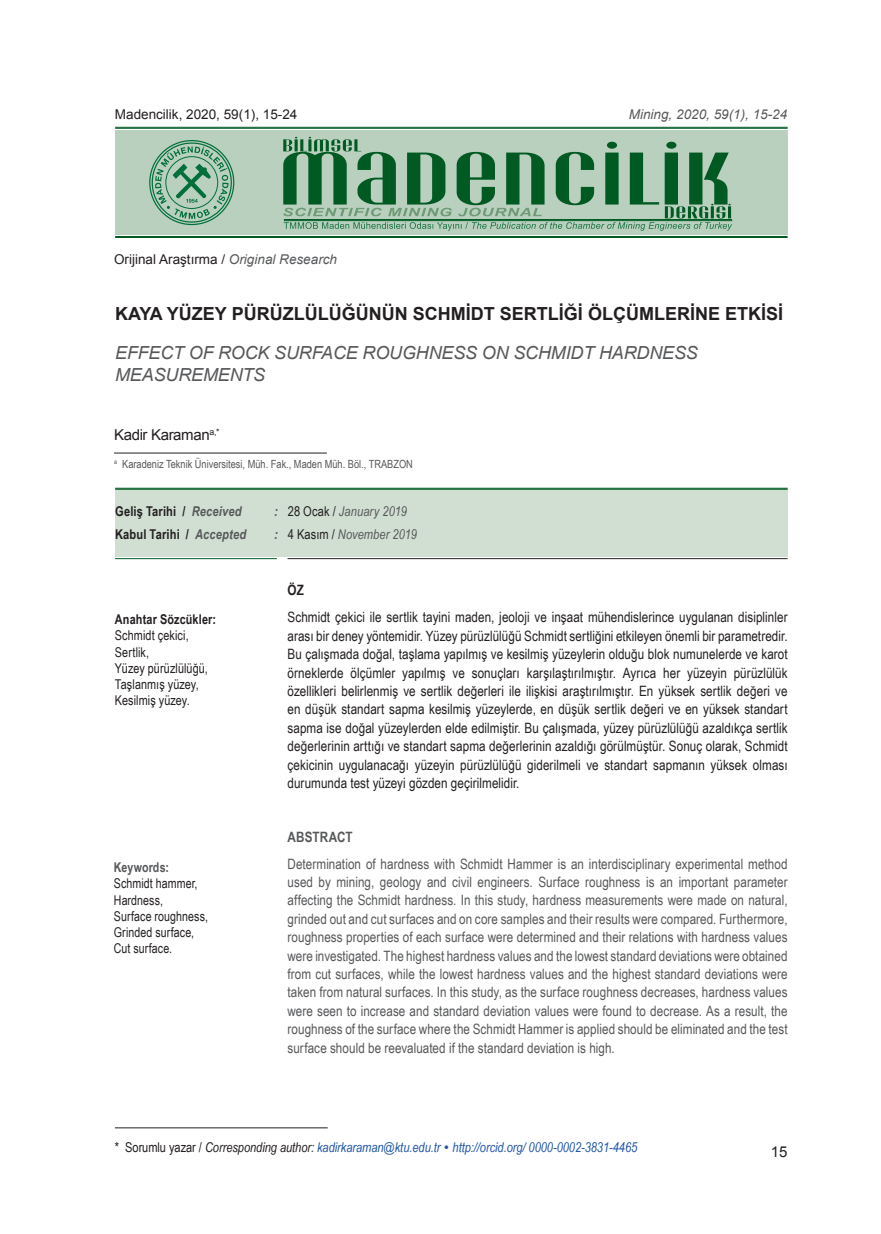
<style>
.page{position:relative;width:881px;height:1234px;background:#fff}
.page>*{position:absolute;margin:0;border:0;box-sizing:border-box;transform-origin:0 0}
.t1{font:italic 18px/21.6px "Arial";letter-spacing:-.01em;color:#57585a}
.t2{font:700 18px "Arial";color:#231f20}
.t3{font:15px "Arial";letter-spacing:-.025em;color:#231f20}
.t4{font:14.25px/18.5px "Arial Narrow";letter-spacing:.005em;color:#57585a;text-align:justify}
.t5{font:14.25px/18.5px "Arial Narrow";letter-spacing:.005em;color:#231f20;text-align:justify}
.t6{font:700 14.25px "Arial Narrow";letter-spacing:.005em;color:#57585a}
.t7{font:700 14.25px "Arial Narrow";color:#231f20}
.t8{font:italic 13.5px "Arial Narrow";letter-spacing:-.005em;color:#2056a6}
.t9{font:13.5px/16.2px "Arial Narrow";letter-spacing:.005em;color:#231f20}
.t10{font:13.5px/16.2px "Arial Narrow";letter-spacing:.005em;color:#231f20;scale:.96 1}
.t11{font:13.5px "Arial";color:#231f20}
.t12{font:700 13.5px "Arial Narrow";letter-spacing:.01em;color:#231f20}
.t13{font:italic 13.5px "Arial Narrow";letter-spacing:.005em;color:#57585a}
.t14{font:italic 13.5px "Arial";color:#57585a}
.t15{font:700 13.5px "Arial Narrow";letter-spacing:.01em;color:#57585a;scale:.96 1}
.t16{font:11.25px "Arial Narrow";color:#57585a}
.s1{font-style:italic;color:#57585a}
.s2{font-weight:700}
.s3{font-style:normal;color:#231f20}
.s4{color:#231f20}
.s5{font-family:"Kohinoor Bangla";font-style:normal}
</style>
<div class="page">
<hr style="left:114px;top:452px;width:213px;height:1px;background:#231f20">
<div style="left:115px;top:488px;width:672px;height:68px;background:#d0dfd2"></div>
<div style="left:115px;top:130px;width:672px;height:105px;background:#bad0be"></div>
<svg style="left:149px;top:140px;width:85px;height:85px"></svg>
<hr style="left:115px;top:127px;width:672px;height:1px;background:#005a22">
<hr style="left:115px;top:128px;width:672px;height:1px;background:#005a22">
<hr style="left:115px;top:488px;width:672px;height:1px;background:#005a22">
<hr style="left:115px;top:489px;width:672px;height:1px;background:#005a22">
<hr style="left:115px;top:236px;width:672px;height:1px;background:#005a22">
<hr style="left:115px;top:237px;width:672px;height:1px;background:#005a22">
<hr style="left:115px;top:558px;width:162px;height:1px;background:#005a22">
<hr style="left:287px;top:558px;width:500px;height:1px;background:#231f20">
<hr style="left:284px;top:220px;width:448px;height:1px;background:#005a22">
<svg style="left:283px;top:137px;width:448px;height:93px"></svg>
<hr style="left:115px;top:1127px;width:212px;height:1px;background:#231f20">
<p class="t11" style="left:115px;top:105px;width:184px">Madencilik, 2020, 59(1), 15-24</p>
<p class="t14" style="left:628px;top:105px;width:160px">Mining, 2020, 59(1), 15-24</p>
<p class="t11" style="left:114px;top:251px;width:224px">Orijinal Araştırma / <span class="s1">Original Research</span></p>
<p class="t2" style="left:115px;top:302px;width:669px">KAYA YÜZEY PÜRÜZLÜLÜĞÜNÜN SCHMİDT SERTLİĞİ ÖLÇÜMLERİNE ETKİSİ</p>
<p class="t1" style="left:115px;top:342px;width:584px">EFFECT OF ROCK SURFACE ROUGHNESS ON SCHMIDT HARDNESS<br>MEASUREMENTS</p>
<p class="t3" style="left:114px;top:425px;width:107px">Kadir Karaman<sup>a,*</sup></p>
<p class="t16" style="left:114px;top:455px;width:300px"><sup>a</sup> Karadeniz Teknik Üniversitesi, Müh. Fak., Maden Müh. Böl., TRABZON</p>
<p class="t12" style="left:115px;top:501px;width:128px">Geliş Tarihi / <span class="s1">Received</span></p>
<p class="t13" style="left:274px;top:502px;width:134px"><span class="s2">:</span> <span class="s3">28 Ocak /</span> January 2019</p>
<p class="t12" style="left:115px;top:523px;width:132px">Kabul Tarihi / <span class="s1">Accepted</span></p>
<p class="t13" style="left:274px;top:524px;width:144px"><span class="s2">:</span> <span class="s3">4 Kasım /</span> November 2019</p>
<p class="t12" style="left:115px;top:609px;width:103px">Anahtar Sözcükler:</p>
<p class="t9" style="left:115px;top:627px;width:94px">Schmidt çekici,<br>Sertlik,<br>Yüzey pürüzlülüğü,<br>Taşlanmış yüzey,<br>Kesilmiş yüzey.</p>
<p class="t15" style="left:114px;top:857px;width:59px">Keywords:</p>
<p class="t10" style="left:114px;top:874px;width:99px">Schmidt hammer,<br>Hardness,<br>Surface roughness,<br>Grinded surface,<br>Cut surface.</p>
<p class="t7" style="left:287px;top:579px;width:18px">ÖZ</p>
<p class="t5" style="left:287px;top:607px;width:501px">Schmidt çekici ile sertlik tayini maden, jeoloji ve inşaat mühendislerince uygulanan disiplinler arası bir deney yöntemidir. Yüzey pürüzlülüğü Schmidt sertliğini etkileyen önemli bir parametredir.<br>Bu çalışmada doğal, taşlama yapılmış ve kesilmiş yüzeylerin olduğu blok numunelerde ve karot örneklerde ölçümler yapılmış ve sonuçları karşılaştırılmıştır. Ayrıca her yüzeyin pürüzlülük özellikleri belirlenmiş ve sertlik değerleri ile ilişkisi araştırılmıştır. En yüksek sertlik değeri ve en düşük standart sapma kesilmiş yüzeylerde, en düşük sertlik değeri ve en yüksek standart sapma ise doğal yüzeylerden elde edilmiştir. Bu çalışmada, yüzey pürüzlülüğü azaldıkça sertlik değerlerinin arttığı ve standart sapma değerlerinin azaldığı görülmüştür. Sonuç olarak, Schmidt çekicinin uygulanacağı yüzeyin pürüzlülüğü giderilmeli ve standart sapmanın yüksek olması durumunda test yüzeyi gözden geçirilmelidir.</p>
<p class="t6" style="left:287px;top:825px;width:67px">ABSTRACT</p>
<p class="t4" style="left:287px;top:853px;width:501px">Determination of hardness with Schmidt Hammer is an interdisciplinary experimental method used by mining, geology and civil engineers. Surface roughness is an important parameter affecting the Schmidt hardness. In this study, hardness measurements were made on natural, grinded out and cut surfaces and on core samples and their results were compared. Furthermore, roughness properties of each surface were determined and their relations with hardness values were investigated. The highest hardness values and the lowest standard deviations were obtained from cut surfaces, while the lowest hardness values and the highest standard deviations were taken from natural surfaces. In this study, as the surface roughness decreases, hardness values were seen to increase and standard deviation values were found to decrease. As a result, the roughness of the surface where the Schmidt Hammer is applied should be eliminated and the test surface should be reevaluated if the standard deviation is high.</p>
<p class="t8" style="left:115px;top:1137px;width:523px"><span class="s3">* Sorumlu yazar /</span> <span class="s4">Corresponding author:</span> kadirkaraman@ktu.edu.tr <span class="s5">•</span> http://orcid.org/ 0000-0002-3831-4465</p>
<p class="t3" style="left:770px;top:1141px;width:18px">15</p>
</div>
